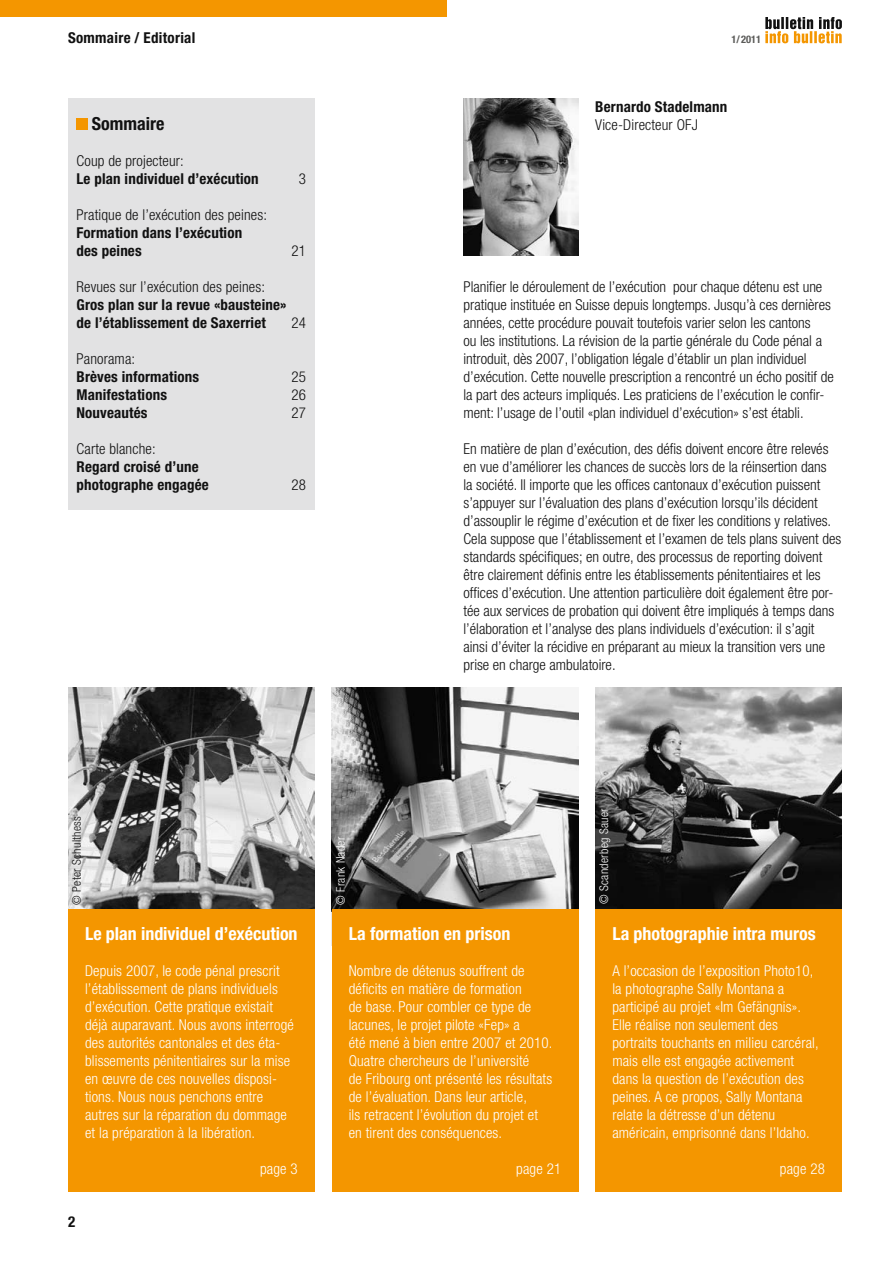
<style>
.page{position:relative;width:893px;height:1263px;background:#fff}
.page>*{position:absolute;margin:0;border:0;box-sizing:border-box;transform-origin:0 0}
._06_Untertitel{font:700 condensed 18px "Helvetica Neue LT Std";color:#fff}
._06_Untertitel-2{font:700 condensed 18px "Helvetica Neue LT Std";color:#111}
._03_Grundtext{font:300 condensed 15px/18px "Helvetica Neue LT Std";color:#111}
._03_Grundtext-2{font:300 condensed 15px/18px "Helvetica Neue LT Std";letter-spacing:.01em;color:#fff}
._03_Grundtext-3{font:700 condensed 15px/18px "Helvetica Neue LT Std";letter-spacing:.01em;color:#111}
._00_Abschnitt_links{font:700 condensed 15px "Helvetica Neue LT Std";letter-spacing:.02em;color:#111}
._00_Pagina_links{font:700 condensed 15px "Helvetica Neue LT Std";color:#111}
._08b_Fotonachweis{font:300 condensed 12px "Helvetica Neue LT Std";letter-spacing:.025em;color:#fff}
._08_Bildlegende{font:300 condensed 12px "Helvetica Neue LT Std";letter-spacing:.025em;color:#111}
.t1{font:700 condensed 10.5px "Helvetica Neue LT Std";color:#5a5a58}
.s1{font-weight:300}
</style>
<div class="page">
<div style="left:0;top:0;width:446px;height:17px;background:#f49600"></div>
<svg style="left:765px;top:17px;width:77px;height:26px"></svg>
<div style="left:68px;top:99px;width:247px;height:411px;background:#e2e2e3"></div>
<div style="left:77px;top:118px;width:11px;height:12px;background:#f49600"></div>
<img style="left:595px;top:688px;width:247px;height:221px">
<img style="left:332px;top:688px;width:246px;height:221px">
<img style="left:68px;top:688px;width:247px;height:221px">
<div style="left:595px;top:909px;width:247px;height:283px;background:#f49600"></div>
<div style="left:332px;top:909px;width:246px;height:283px;background:#f49600"></div>
<div style="left:68px;top:909px;width:247px;height:283px;background:#f49600"></div>
<img style="left:463px;top:99px;width:115px;height:157px">
<p class="_00_Abschnitt_links" style="left:68px;top:29px;width:129px">Sommaire / Editorial</p>
<p class="_06_Untertitel-2" style="left:92px;top:112px;width:74px">Sommaire</p>
<p class="_03_Grundtext-3" style="left:77px;top:151px;width:184px"><span class="s1">Coup de projecteur:<br></span>Le plan individuel d’exécution</p>
<p class="_03_Grundtext" style="left:77px;top:205px;width:192px">Pratique de l’exécution des peines:</p>
<p class="_03_Grundtext-3" style="left:77px;top:223px;width:167px">Formation dans l’exécution des peines</p>
<p class="_03_Grundtext" style="left:299px;top:169px;width:9px">3</p>
<p class="_03_Grundtext" style="left:292px;top:241px;width:16px">21</p>
<p class="_03_Grundtext" style="left:77px;top:277px;width:190px">Revues sur l’exécution des peines:</p>
<p class="_03_Grundtext-3" style="left:77px;top:295px;width:212px">Gros plan sur la revue «bausteine» de l’établissement de Saxerriet</p>
<p class="_03_Grundtext" style="left:292px;top:313px;width:16px">24</p>
<p class="_03_Grundtext" style="left:77px;top:349px;width:60px">Panorama:</p>
<p class="_03_Grundtext-3" style="left:77px;top:367px;width:124px">Brèves informations</p>
<p class="_03_Grundtext" style="left:292px;top:367px;width:16px">25</p>
<p class="_03_Grundtext-3" style="left:77px;top:385px;width:92px">Manifestations</p>
<p class="_03_Grundtext" style="left:292px;top:385px;width:16px">26</p>
<p class="_03_Grundtext-3" style="left:77px;top:403px;width:73px">Nouveautés</p>
<p class="_03_Grundtext" style="left:292px;top:403px;width:16px">27</p>
<p class="_03_Grundtext" style="left:77px;top:439px;width:81px">Carte blanche:</p>
<p class="_03_Grundtext-3" style="left:77px;top:457px;width:134px">Regard croisé d’une photographe engagée</p>
<p class="_03_Grundtext" style="left:292px;top:475px;width:16px">28</p>
<p class="t1" style="left:732px;top:33px;width:31px">1/2011</p>
<p class="_03_Grundtext-3" style="left:595px;top:97px;width:134px">Bernardo Stadelmann</p>
<p class="_03_Grundtext" style="left:595px;top:115px;width:104px">Vice-Directeur OFJ</p>
<p class="_03_Grundtext" style="left:463px;top:277px;width:372px">Planifier le déroulement de l’exécution pour chaque détenu est une pratique instituée en Suisse depuis longtemps. Jusqu’à ces dernières années, cette procédure pouvait toutefois varier selon les cantons<br>ou les institutions. La révision de la partie générale du Code pénal a introduit, dès 2007, l’obligation légale d’établir un plan individuel d’exécution. Cette nouvelle prescription a rencontré un écho positif de la part des acteurs impliqués. Les praticiens de l’exécution le confir&shy;ment: l’usage de l’outil «plan individuel d’exécution» s’est établi.</p>
<p class="_03_Grundtext" style="left:463px;top:439px;width:379px">En matière de plan d’exécution, des défis doivent encore être relevés en vue d’améliorer les chances de succès lors de la réinsertion dans<br>la société. Il importe que les offices cantonaux d’exécution puissent s’appuyer sur l’évaluation des plans d’exécution lorsqu’ils décident d’assouplir le régime d’exécution et de fixer les conditions y relatives.<br>Cela suppose que l’établissement et l’examen de tels plans suivent des standards spécifiques; en outre, des processus de reporting doivent être clairement définis entre les établissements pénitentiaires et les offices d’exécution. Une attention particulière doit également être por&shy;tée aux services de probation qui doivent être impliqués à temps dans l’élaboration et l’analyse des plans individuels d’exécution: il s’agit ainsi d’éviter la récidive en préparant au mieux la transition vers une prise en charge ambulatoire.</p>
<p class="_08_Bildlegende" style="left:70px;top:904px;width:90px;rotate:-90deg">© Peter Schulthess</p>
<p class="_06_Untertitel" style="left:85px;top:922px;width:214px">Le plan individuel d’exécution</p>
<p class="_03_Grundtext-2" style="left:85px;top:961px;width:210px">Depuis 2007, le code pénal prescrit l’établissement de plans individuels d’exécution. Cette pratique existait déjà auparavant. Nous avons interrogé des autorités cantonales et des éta&shy;blissements pénitentiaires sur la mise en œuvre de ces nouvelles disposi&shy;tions. Nous nous penchons entre autres sur la réparation du dommage et la préparation à la libération.</p>
<p class="_03_Grundtext-2" style="left:260px;top:1159px;width:39px">page 3</p>
<p class="_00_Pagina_links" style="left:68px;top:1212px;width:9px">2</p>
<p class="_08b_Fotonachweis" style="left:334px;top:904px;width:69px;rotate:-90deg">© Frank Nader</p>
<p class="_06_Untertitel" style="left:349px;top:922px;width:163px">La formation en prison</p>
<p class="_03_Grundtext-2" style="left:349px;top:961px;width:205px">Nombre de détenus souffrent de déficits en matière de formation<br>de base. Pour combler ce type de lacunes, le projet pilote «Fep» a<br>été mené à bien entre 2007 et 2010.<br>Quatre chercheurs de l’université<br>de Fribourg ont présenté les résultats de l’évaluation. Dans leur article,<br>ils retracent l’évolution du projet et en tirent des conséquences.</p>
<p class="_03_Grundtext-2" style="left:516px;top:1159px;width:46px">page 21</p>
<p class="_08b_Fotonachweis" style="left:597px;top:904px;width:97px;rotate:-90deg">© Scanderbeg Sauer</p>
<p class="_06_Untertitel" style="left:612px;top:922px;width:205px">La photographie intra muros</p>
<p class="_03_Grundtext-2" style="left:612px;top:961px;width:208px">A l’occasion de l’exposition Photo10, la photographe Sally Montana a participé au projet «Im Gefängnis».<br>Elle réalise non seulement des portraits touchants en milieu carcéral, mais elle est engagée activement dans la question de l’exécution des peines. A ce propos, Sally Montana relate la détresse d’un détenu américain, emprisonné dans l’Idaho.</p>
<p class="_03_Grundtext-2" style="left:780px;top:1159px;width:47px">page 28</p>
</div>
